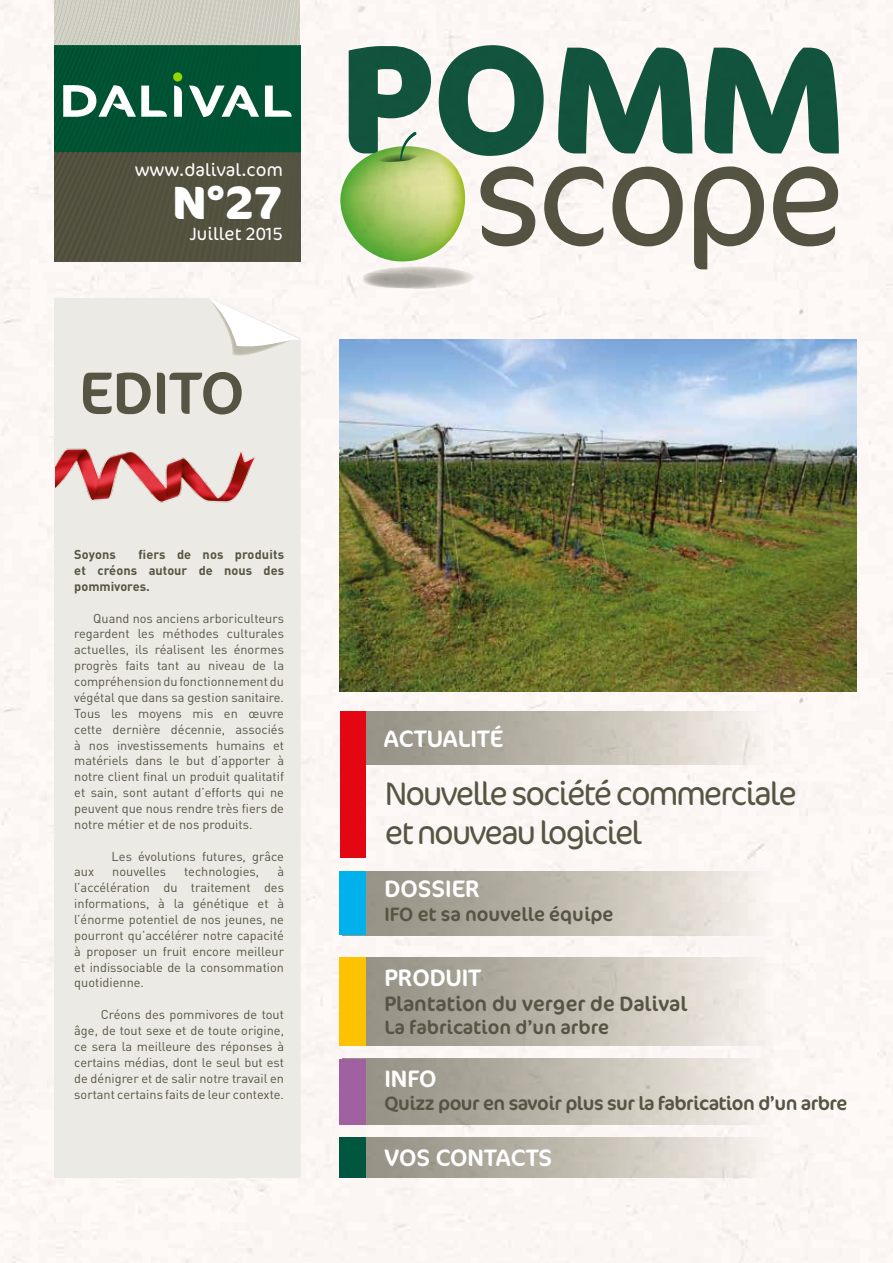
<style>
.page{position:relative;width:893px;height:1263px;background:#fbf6f3}
.page>*{position:absolute;margin:0;border:0;box-sizing:border-box;transform-origin:0 0}
.t1{font:60px "Cocon";color:#565544}
.t2{font:700 46.5px "Cocon";color:#fff}
.t3{font:300 33px/39px "Cocon";letter-spacing:-.06em;color:#565544}
.t4{font:24px "Cocon";color:#fff}
.t5{font:21px "Cocon";color:#565544}
.t6{font:19.5px "Cocon";letter-spacing:-.025em;color:#565544}
.t7{font:19.5px "Cocon";color:#565544}
.t8{font:300 18px "Cocon";color:#fff}
.t9{font:12.75px/15.9px "DIN";color:#565544;text-align:justify}
.t10{font:700 12.75px/15.9px "DIN";color:#565544;text-align:justify}
</style>
<div class="page">
<svg style="left:54px;top:0;width:247px;height:261px;background:#526f5a"></svg>
<div style="left:173px;top:72px;width:9px;height:10px;background:#95d500;border-radius:50%"></div>
<svg style="left:362px;top:266px;width:113px;height:23px"></svg>
<svg style="left:362px;top:273px;width:74px;height:15px"></svg>
<svg style="left:340px;top:45px;width:499px;height:224px"></svg>
<img style="left:339px;top:339px;width:518px;height:352px">
<div style="left:343px;top:957px;width:499px;height:88px;background:linear-gradient(to right,#8a8676,#fffffc)"></div>
<div style="left:340px;top:957px;width:26px;height:88px;background:#fdc300"></div>
<div style="left:343px;top:871px;width:499px;height:64px;background:linear-gradient(to right,#8a8676,#fffffd)"></div>
<div style="left:340px;top:871px;width:26px;height:64px;background:#00b1eb"></div>
<div style="left:343px;top:1137px;width:499px;height:41px;background:linear-gradient(to right,#8a8676,#fffffc)"></div>
<div style="left:340px;top:1137px;width:26px;height:41px;background:#00563f"></div>
<div style="left:343px;top:1059px;width:499px;height:65px;background:linear-gradient(to right,#8a8576,#fffffc)"></div>
<div style="left:342px;top:712px;width:499px;height:52px;background:linear-gradient(to right,#8a8576,#fffffd)"></div>
<div style="left:340px;top:712px;width:25px;height:146px;background:#e30613"></div>
<div style="left:54px;top:298px;width:247px;height:880px;background:#ebeae4"></div>
<svg style="left:208px;top:298px;width:94px;height:57px"></svg>
<img style="left:55px;top:427px;width:237px;height:84px">
<div style="left:340px;top:1059px;width:26px;height:65px;background:#9f619f"></div>
<h3 class="t8" style="left:135px;top:159px;width:150px">www.dalival.com</h3>
<h2 class="t2" style="left:173px;top:175px;width:112px">N°27</h2>
<h3 class="t8" style="left:190px;top:223px;width:94px">Juillet 2015</h3>
<h1 class="t1" style="left:79px;top:358px;width:166px">EDITO</h1>
<p class="t10" style="left:74px;top:546px;width:211px;text-indent:64px">fiers de nos produits et créons autour de nous des pommivores.</p>
<p class="t9" style="left:74px;top:610px;width:211px;text-indent:19px">Quand nos anciens arboriculteurs regardent les méthodes culturales actuelles, ils réalisent les énormes progrès faits tant au niveau de la compréhension du fonctionnement du végétal que dans sa gestion sanitaire.<br>Tous les moyens mis en œuvre cette dernière décennie, associés à nos investissements humains et matériels dans le but d’apporter à notre client final un produit qualitatif et sain, sont autant d’efforts qui ne peuvent que nous rendre très fiers de notre métier et de nos produits.</p>
<p class="t9" style="left:112px;top:848px;width:174px">Les évolutions futures, grâce</p>
<p class="t9" style="left:74px;top:864px;width:21px">aux</p>
<p class="t9" style="left:112px;top:864px;width:55px">nouvelles</p>
<p class="t9" style="left:184px;top:864px;width:77px">technologies,</p>
<p class="t10" style="left:74px;top:546px;width:43px">Soyons</p>
<p class="t9" style="left:74px;top:864px;width:211px;text-indent:203px">à l’accélération du traitement des informations, à la génétique et à l’énorme potentiel de nos jeunes, ne pourront qu’accélérer notre capacité à proposer un fruit encore meilleur et indissociable de la consommation quotidienne.</p>
<p class="t9" style="left:74px;top:1006px;width:211px;text-indent:26px">Créons des pommivores de tout âge, de tout sexe et de toute origine, ce sera la meilleure des réponses à certains médias, dont le seul but est de dénigrer et de salir notre travail en sortant certains faits de leur contexte.</p>
<h3 class="t4" style="left:384px;top:724px;width:121px">ACTUALITÉ</h3>
<h3 class="t3" style="left:385px;top:775px;width:414px">Nouvelle société commerciale et nouveau logiciel</h3>
<h3 class="t4" style="left:384px;top:875px;width:97px">DOSSIER</h3>
<h3 class="t7" style="left:384px;top:903px;width:231px">IFO et sa nouvelle équipe</h3>
<h3 class="t4" style="left:384px;top:963px;width:99px">PRODUIT</h3>
<h3 class="t5" style="left:384px;top:991px;width:304px">Plantation du verger de Dalival</h3>
<h3 class="t7" style="left:384px;top:1016px;width:226px">La fabrication d’un arbre</h3>
<h3 class="t4" style="left:384px;top:1065px;width:54px">INFO</h3>
<h3 class="t6" style="left:384px;top:1092px;width:465px">Quizz pour en savoir plus sur la fabrication d’un arbre</h3>
<h3 class="t4" style="left:384px;top:1143px;width:169px">VOS CONTACTS</h3>
</div>
